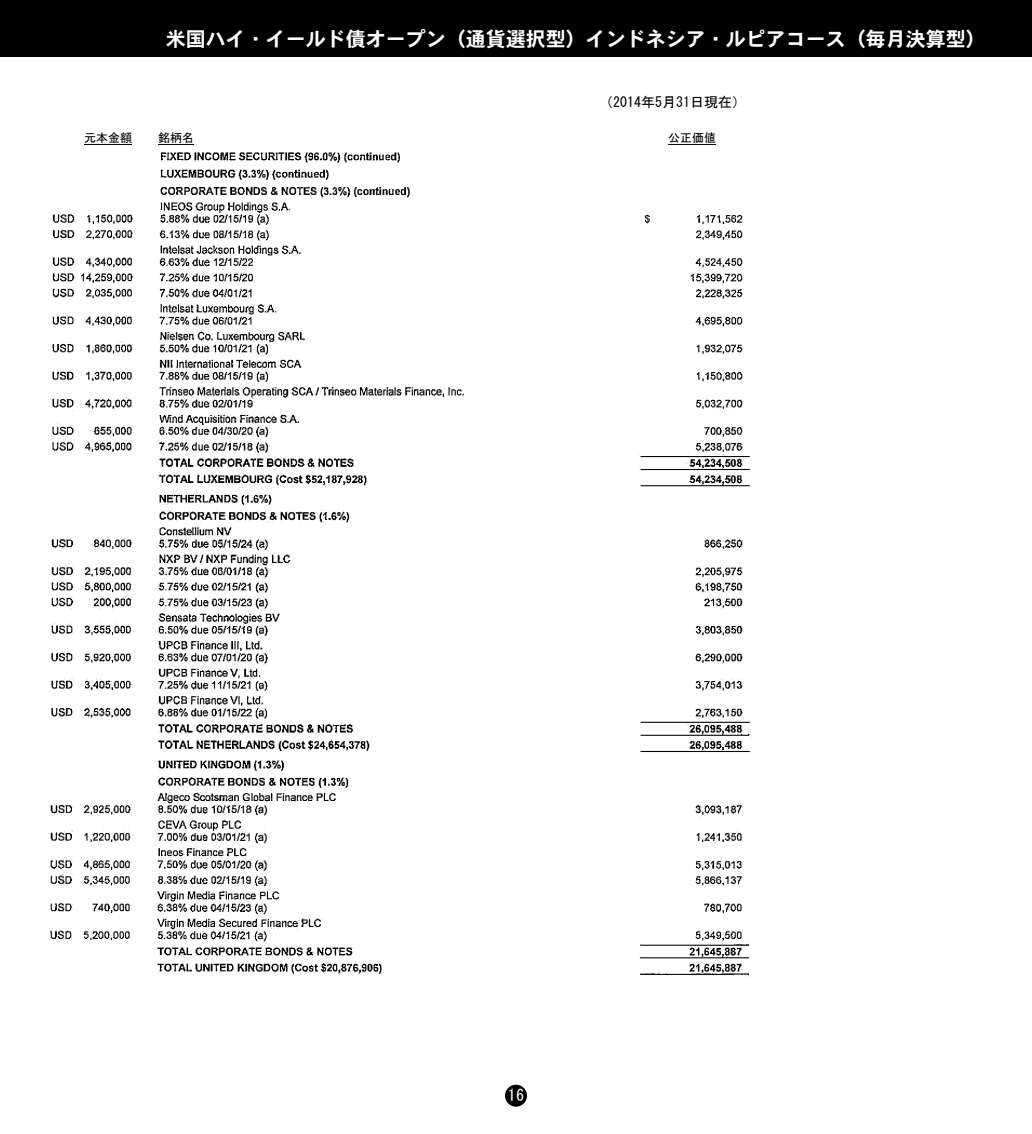
<style>
.page{position:relative;width:1032px;height:1134px;background:#fff}
.page>*{position:absolute;margin:0;border:0;box-sizing:border-box;transform-origin:0 0}
.t1{font:20px "DFHS Gothic W7 WIN RKSJ H";color:#fff}
.t2{font:16px "MS Gothic";color:#fff}
.t3{font:14px "MS Gothic";color:#000}
.t4{font:12px "MS Gothic";color:#000}
</style>
<div class="page">
<div style="left:505px;top:1085px;width:22px;height:22px;background:#000;border-radius:50%"></div>
<div style="left:0;top:0;width:1032px;height:57px;background:#000"></div>
<img style="left:48px;top:152px;width:704px;height:825px">
<hr style="left:84px;top:144px;width:48px;height:1px;background:#000">
<hr style="left:158px;top:144px;width:36px;height:1px;background:#000">
<hr style="left:668px;top:144px;width:48px;height:1px;background:#000">
<p class="t1" style="left:166px;top:29px;width:822px">米国ハイ・イールド債オープン（通貨選択型）インドネシア・ルピアコース（毎月決算型）</p>
<p class="t3" style="left:599px;top:95px;width:148px">（2014年5月31日現在）</p>
<p class="t4" style="left:84px;top:132px;width:49px">元本金額</p>
<p class="t4" style="left:158px;top:132px;width:37px">銘柄名</p>
<p class="t4" style="left:668px;top:132px;width:49px">公正価値</p>
<p class="t2" style="left:508px;top:1088px;width:17px">16</p>
</div>
